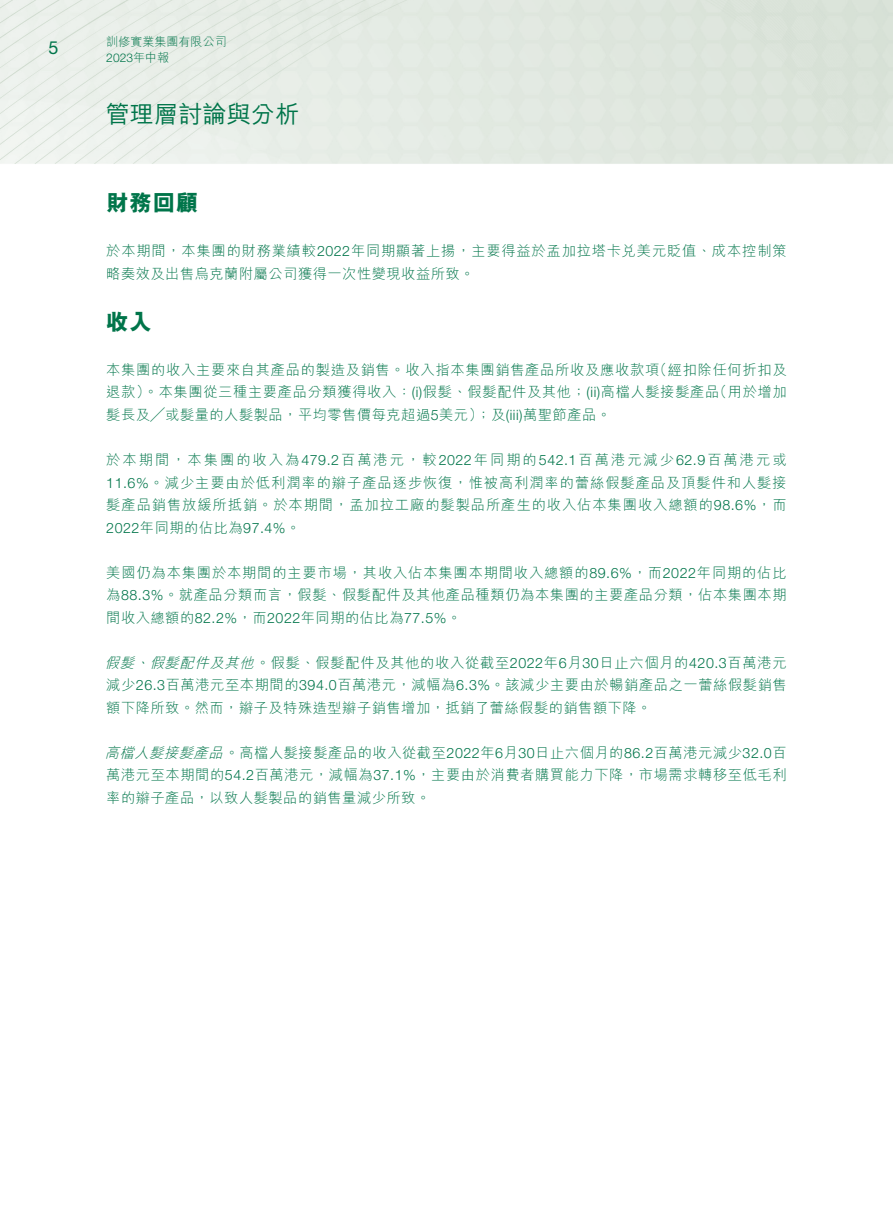
<style>
.page{position:relative;width:893px;height:1212px;background:#fff}
.page>*{position:absolute;margin:0;border:0;box-sizing:border-box;transform-origin:0 0}
.t1{font:500 24px "M Hei HK";letter-spacing:.01em;color:#00754a}
.t2{font:800 22.5px "M Hei HK";letter-spacing:.035em;color:#00754a}
.t3{font:18px "Helvetica Neue LT Std";color:#00754a}
.t4{font:300 14.25px/22.5px "M Hei HK";letter-spacing:.04em;color:#00754a}
.t5{font:300 14.25px "Helvetica Neue LT Std";letter-spacing:.035em;color:#00754a}
.t6{font:italic 300 14.25px "M Hei HK";color:#00754a}
.t7{font:300 12px "M Hei HK";letter-spacing:.005em;color:#00754a}
.t8{font:300 12px "Helvetica Neue LT Std";color:#00754a}
.s1{font-family:"M Hei HK"}
.s2{font-family:"Helvetica Neue LT Std"}
.s3{font-style:italic}
</style>
<div class="page">
<img style="left:0;top:0;width:893px;height:164px">
<p class="t3" style="left:48px;top:37px;width:12px">5</p>
<p class="t7" style="left:106px;top:35px;width:122px">訓修實業集團有限公司</p>
<p class="t8" style="left:106px;top:51px;width:64px">2023<span class="s1">年中報</span></p>
<h1 class="t1" style="left:106px;top:97px;width:195px">管理層討論與分析</h1>
<h2 class="t2" style="left:106px;top:192px;width:94px">財務回顧</h2>
<p class="t4" style="left:106px;top:240px;width:682px">於本期間，本集團的財務業績較<span class="s2">2022</span>年同期顯著上揚，主要得益於孟加拉塔卡兌美元貶值、成本控制策略奏效及出售烏克蘭附屬公司獲得一次性變現收益所致。</p>
<h2 class="t2" style="left:106px;top:310px;width:47px">收入</h2>
<p class="t4" style="left:653px;top:358px;width:135px">（經扣除任何折扣及</p>
<p class="t4" style="left:106px;top:358px;width:554px">本集團的收入主要來自其產品的製造及銷售。收入指本集團銷售產品所收及應收款項</p>
<p class="t4" style="left:106px;top:381px;width:615px">退款）。本集團從三種主要產品分類獲得收入： <span class="s2">)i(</span> 假髮、假髮配件及其他；<span class="s2">( )i i</span> 高檔人髮接髮產品髮長及╱或髮量的人髮製品，平均零售價每克超過<span class="s2">5</span>美元）；及<span class="s2">(iii)</span>萬聖節產品。</p>
<p class="t4" style="left:106px;top:448px;width:682px;text-align:justify">於本期間，本集團的收入為<span class="s2">479.2</span>百萬港元，較<span class="s2">2022</span>年同期的<span class="s2">542.1</span>百萬港元減少<span class="s2">62.9</span>百萬港元或<span class="s2">11.6%</span>。減少主要由於低利潤率的辮子產品逐步恢復，惟被高利潤率的蕾絲假髮產品及頂髮件和人髮接髮產品銷售放緩所抵銷。於本期間，孟加拉工廠的髮製品所產生的收入佔本集團收入總額的<span class="s2">98.6%</span>，而</p>
<p class="t5" style="left:106px;top:519px;width:196px">2022<span class="s1">年同期的佔比為</span>97.4%<span class="s1">。</span></p>
<p class="t4" style="left:106px;top:561px;width:682px;text-align:justify">美國仍為本集團於本期間的主要市場，其收入佔本集團本期間收入總額的<span class="s2">89.6%</span>，而<span class="s2">2022</span>年同期的佔比為<span class="s2">88.3%</span>。就產品分類而言，假髮、假髮配件及其他產品種類仍為本集團的主要產品分類，佔本集團本期間收入總額的<span class="s2">82.2%</span>，而<span class="s2">2022</span>年同期的佔比為<span class="s2">77.5%</span>。</p>
<p class="t4" style="left:150px;top:651px;width:638px"><span class="s3">假髮配件及其他</span>。假髮、假髮配件及其他的收入從截至<span class="s2">2022</span>年<span class="s2">6</span>月<span class="s2">30</span>日止六個月的<span class="s2">420.3</span>百萬港元</p>
<p class="t4" style="left:713px;top:381px;width:75px">（用於增加</p>
<p class="t4" style="left:105px;top:651px;width:683px"><span class="s3">假髮<br></span>減少<span class="s2">26.3</span>百萬港元至本期間的<span class="s2">394.0</span>百萬港元，減幅為<span class="s2">6.3%</span>。該減少主要由於暢銷產品之一蕾絲假髮銷售額下降所致。然而，辮子及特殊造型辮子銷售增加，抵銷了蕾絲假髮的銷售額下降。</p>
<p class="t4" style="left:105px;top:741px;width:683px;text-align:justify"><span class="s3">高檔人髮接髮產品</span>。高檔人髮接髮產品的收入從截至<span class="s2">2022</span>年 月<span class="s2">6 30</span>日止六個月的<span class="s2">86.2</span>百萬港元減少<span class="s2">32.0</span>百萬港元至本期間的<span class="s2">54.2</span>百萬港元，減幅為<span class="s2">37.1%</span>，主要由於消費者購買能力下降，市場需求轉移至低毛利率的辮子產品，以致人髮製品的銷售量減少所致。</p>
<p class="t6" style="left:135px;top:655px;width:20px">、</p>
</div>
